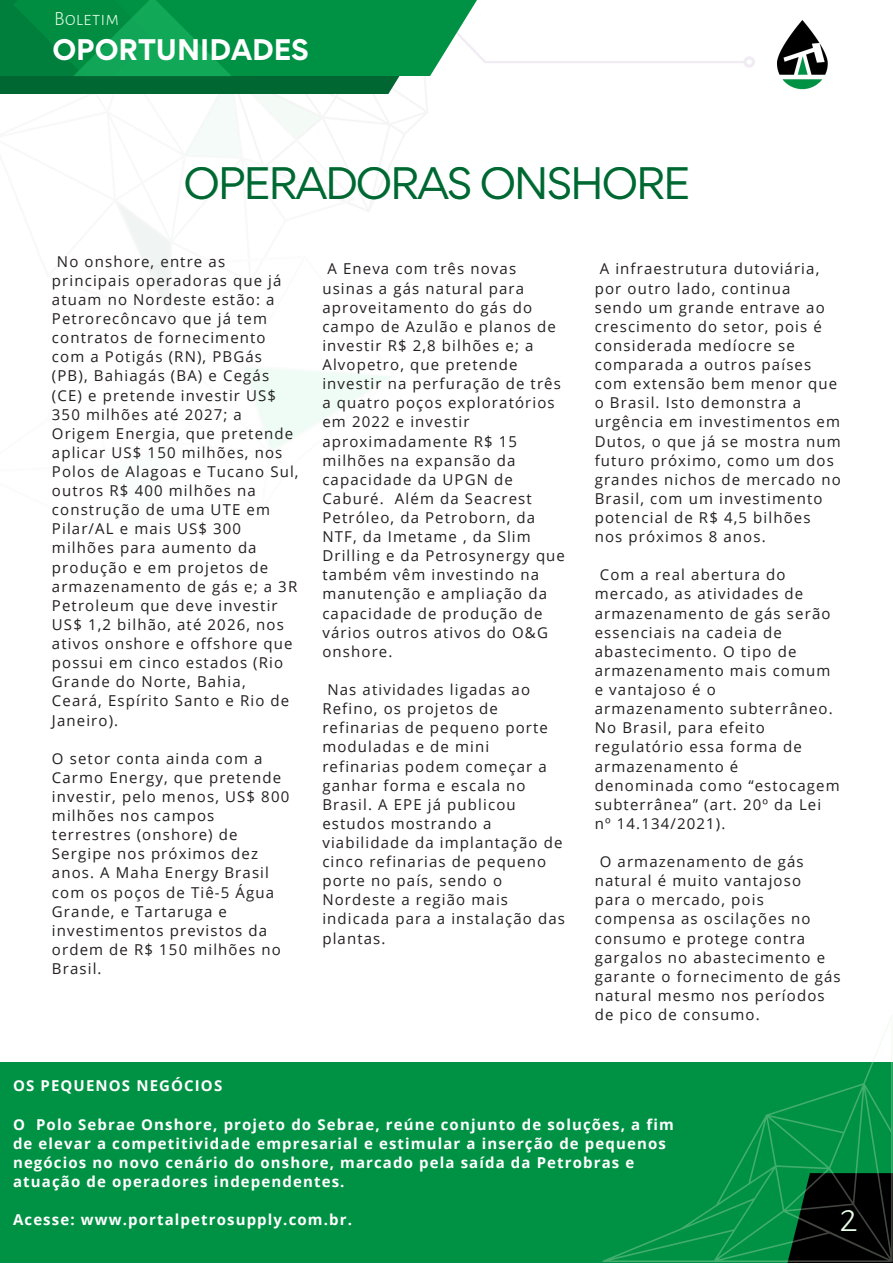
<style>
.page{position:relative;width:893px;height:1264px;background:#fff}
.page>*{position:absolute;margin:0;border:0;box-sizing:border-box;transform-origin:0 0}
.t1{font:300 42px "Alegreya Sans SC";color:#e7ffe7}
.t2{font:40.5px "Gordita";letter-spacing:-.05em;color:#016732}
.t3{font:700 26.55px "Gordita";color:#fff}
.t4{font:300 20.1px "Alegreya Sans SC";color:#e7ffe7}
.t5{font:15px/19px "Open Sans";letter-spacing:.075em;color:#231f20}
.t6{font:700 15px/19px "Open Sans";letter-spacing:.075em;color:#fff}
</style>
<div class="page">
<div style="left:0;top:1062px;width:892px;height:200px;background:#009244"></div>
<svg style="left:546px;top:56px;width:209px;height:12px"></svg>
<svg style="left:0;top:76px;width:427px;height:18px;background:#147241"></svg>
<svg style="left:325px;top:0;width:221px;height:76px;fill:#009244"></svg>
<svg style="left:0;top:0;width:325px;height:76px;background:#049347"></svg>
<img style="left:777px;top:20px;width:51px;height:69px">
<svg style="left:603px;top:1015px;width:289px;height:246px"></svg>
<p class="t4" style="left:54px;top:9px;width:66px">Boletim</p>
<p class="t3" style="left:52px;top:31px;width:258px">OPORTUNIDADES</p>
<p class="t2" style="left:183px;top:156px;width:508px">OPERADORAS ONSHORE</p>
<p class="t5" style="left:52px;top:251px;width:248px;text-indent:5px">No onshore, entre as principais operadoras que já atuam no Nordeste estão: a<br>Petrorecôncavo que já tem contratos de fornecimento com a Potigás (RN), PBGás (PB), Bahiagás (BA) e Cegás (CE) e pretende investir US$<br>350 milhões até 2027; a<br>Origem Energia, que pretende aplicar US$ 150 milhões, nos<br>Polos de Alagoas e Tucano Sul, outros R$ 400 milhões na construção de uma UTE em<br>Pilar/AL e mais US$ 300 milhões para aumento da produção e em projetos de armazenamento de gás e; a 3R<br>Petroleum que deve investir<br>US$ 1,2 bilhão, até 2026, nos ativos onshore e offshore que possui em cinco estados (Rio<br>Grande do Norte, Bahia,<br>Ceará, Espírito Santo e Rio de<br>Janeiro).</p>
<p class="t5" style="left:52px;top:748px;width:239px">O setor conta ainda com a<br>Carmo Energy, que pretende investir, pelo menos, US$ 800 milhões nos campos terrestres (onshore) de<br>Sergipe nos próximos dez anos. A Maha Energy Brasil com os poços de Tiê-5 Água<br>Grande, e Tartaruga e investimentos previstos da ordem de R$ 150 milhões no<br>Brasil.</p>
<p class="t5" style="left:322px;top:259px;width:244px;text-indent:5px">A Eneva com três novas usinas a gás natural para aproveitamento do gás do campo de Azulão e planos de investir R$ 2,8 bilhões e; a<br>Alvopetro, que pretende investir na perfuração de três a quatro poços exploratórios em 2022 e investir aproximadamente R$ 15 milhões na expansão da capacidade da UPGN de<br>Caburé. Além da Seacrest<br>Petróleo, da Petroborn, da<br>NTF, da Imetame , da Slim<br>Drilling e da Petrosynergy que também vêm investindo na manutenção e ampliação da capacidade de produção de vários outros ativos do O&amp;G onshore.</p>
<p class="t5" style="left:322px;top:679px;width:244px;text-indent:5px">Nas atividades ligadas ao<br>Refino, os projetos de refinarias de pequeno porte moduladas e de mini refinarias podem começar a ganhar forma e escala no<br>Brasil. A EPE já publicou estudos mostrando a viabilidade da implantação de cinco refinarias de pequeno porte no país, sendo o<br>Nordeste a região mais indicada para a instalação das plantas.</p>
<p class="t5" style="left:594px;top:259px;width:247px;text-indent:5px">A infraestrutura dutoviária, por outro lado, continua sendo um grande entrave ao crescimento do setor, pois é considerada medíocre se comparada a outros países com extensão bem menor que o Brasil. Isto demonstra a urgência em investimentos em<br>Dutos, o que já se mostra num futuro próximo, como um dos grandes nichos de mercado no<br>Brasil, com um investimento potencial de R$ 4,5 bilhões nos próximos 8 anos.</p>
<p class="t5" style="left:594px;top:565px;width:246px;text-indent:5px">Com a real abertura do mercado, as atividades de armazenamento de gás serão essenciais na cadeia de abastecimento. O tipo de armazenamento mais comum e vantajoso é o armazenamento subterrâneo.<br>No Brasil, para efeito regulatório essa forma de armazenamento é denominada como “estocagem subterrânea” (art. 20º da Lei nº 14.134/2021).</p>
<p class="t5" style="left:594px;top:851px;width:247px;text-indent:5px">O armazenamento de gás natural é muito vantajoso<br>para o mercado, pois compensa as oscilações no consumo e protege contra gargalos no abastecimento e garante o fornecimento de gás natural mesmo nos períodos de pico de consumo.</p>
<p class="t6" style="left:13px;top:1076px;width:211px">OS PEQUENOS NEGÓCIOS</p>
<p class="t6" style="left:13px;top:1114px;width:662px">O Polo Sebrae Onshore, projeto do Sebrae, reúne conjunto de soluções, a fim de elevar a competitividade empresarial e estimular a inserção de pequenos negócios no novo cenário do onshore, marcado pela saída da Petrobras e atuação de operadores independentes.</p>
<p class="t6" style="left:13px;top:1209px;width:340px">Acesse: www.portalpetrosupply.com.br.</p>
<p class="t1" style="left:838px;top:1197px;width:20px">2</p>
</div>
